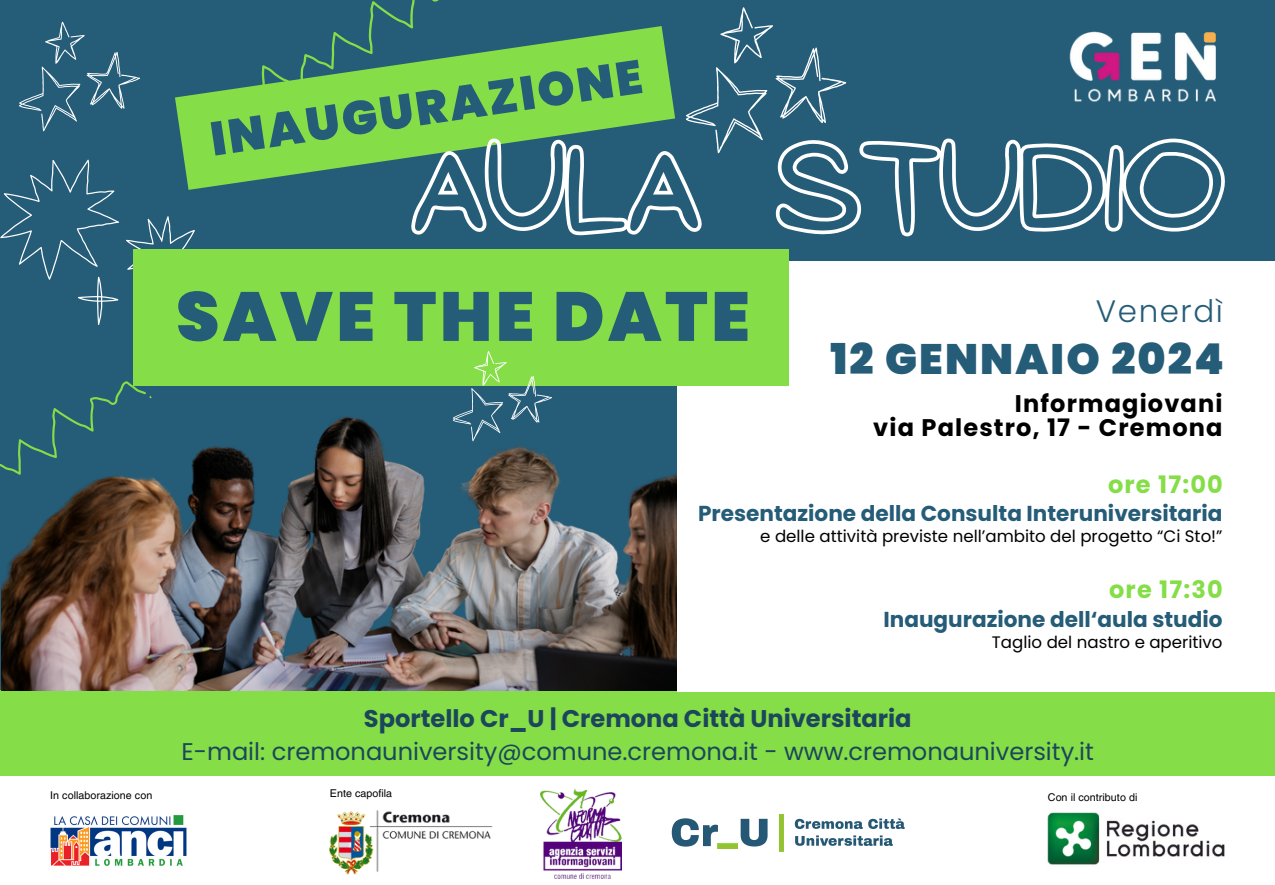
<style>
.page{position:relative;width:1275px;height:885px;background:#255c77}
.page>*{position:absolute;margin:0;border:0;box-sizing:border-box;transform-origin:0 0}
.t1{font:900 69.25px "Poppins";letter-spacing:.05em;color:#255c77}
.t2{font:900 47.5px "Poppins";color:#255c77}
.t3{font:900 42.5px "Poppins";letter-spacing:.05em;color:#255c77}
.t4{font:300 31px "Poppins";letter-spacing:.05em;color:#255c77}
.t5{font:24.25px "Poppins";color:#1c465b}
.t6{font:700 24.25px "Poppins";color:#1c465b}
.t7{font:700 24px "Poppins";letter-spacing:.05em;color:#000}
.t8{font:700 24px "Poppins";letter-spacing:.05em;color:#85de47}
.t9{font:700 21.5px "Poppins";color:#255c77}
.t10{font:16.5px "Poppins";color:#000}
.t11{font:10.75px "Helvetica LT Pro";letter-spacing:.005em;color:#000}
</style>
<div class="page">
<div style="left:0;top:690px;width:1275px;height:94px;background:#85de47"></div>
<div style="left:0;top:777px;width:1275px;height:108px;background:#fff"></div>
<svg style="left:0;top:381px;width:152px;height:86px"></svg>
<img style="left:2px;top:406px;width:676px;height:285px">
<div style="left:678px;top:261px;width:597px;height:431px;background:#fff"></div>
<svg style="left:477px;top:26px;width:747px;height:211px"></svg>
<svg style="left:0;top:0;width:477px;height:324px"></svg>
<div style="left:133px;top:249px;width:656px;height:137px;background:#85de47"></div>
<svg style="left:682px;top:7px;width:168px;height:149px"></svg>
<svg style="left:450px;top:351px;width:104px;height:92px"></svg>
<img style="left:50px;top:815px;width:137px;height:51px">
<img style="left:1047px;top:812px;width:178px;height:53px">
<img style="left:330px;top:810px;width:163px;height:64px">
<div style="left:717px;top:844px;width:21px;height:5px;background:#85de47"></div>
<div style="left:718px;top:844px;width:20px;height:5px;background:#95c233"></div>
<svg style="left:795px;top:819px;width:110px;height:10px"></svg>
<svg style="left:795px;top:835px;width:98px;height:11px"></svg>
<svg style="left:672px;top:818px;width:46px;height:29px"></svg>
<svg style="left:741px;top:819px;width:27px;height:28px"></svg>
<svg style="left:779px;top:814px;width:5px;height:37px"></svg>
<img style="left:541px;top:788px;width:81px;height:90px">
<p class="t2" style="left:206px;top:105px;width:437px;rotate:-8deg">INAUGURAZIONE</p>
<p class="t1" style="left:176px;top:268px;width:575px">SAVE THE DATE</p>
<p class="t4" style="left:1096px;top:289px;width:129px">Venerdì</p>
<p class="t3" style="left:830px;top:330px;width:395px">12 GENNAIO 2024</p>
<p class="t7" style="left:1015px;top:386px;width:209px">Informagiovani</p>
<p class="t7" style="left:873px;top:411px;width:351px">via Palestro, 17 - Cremona</p>
<p class="t8" style="left:1108px;top:467px;width:116px">ore 17:00</p>
<p class="t9" style="left:698px;top:499px;width:526px">Presentazione della Consulta Interuniversitaria</p>
<p class="t10" style="left:760px;top:525px;width:464px">e delle attività previste nell’ambito del progetto “Ci Sto!”</p>
<p class="t8" style="left:1109px;top:573px;width:115px">ore 17:30</p>
<p class="t9" style="left:883px;top:604px;width:341px">Inaugurazione dell‘aula studio</p>
<p class="t10" style="left:992px;top:630px;width:232px">Taglio del nastro e aperitivo</p>
<p class="t6" style="left:364px;top:701px;width:549px">Sportello Cr_U | Cremona Città Universitaria</p>
<p class="t5" style="left:182px;top:735px;width:914px">E-mail: cremonauniversity@comune.cremona.it - www.cremonauniversity.it</p>
<p class="t11" style="left:330px;top:789px;width:64px">Ente capofila</p>
<p class="t11" style="left:50px;top:791px;width:104px">In collaborazione con</p>
<p class="t11" style="left:1048px;top:793px;width:91px">Con il contributo di</p>
</div>
